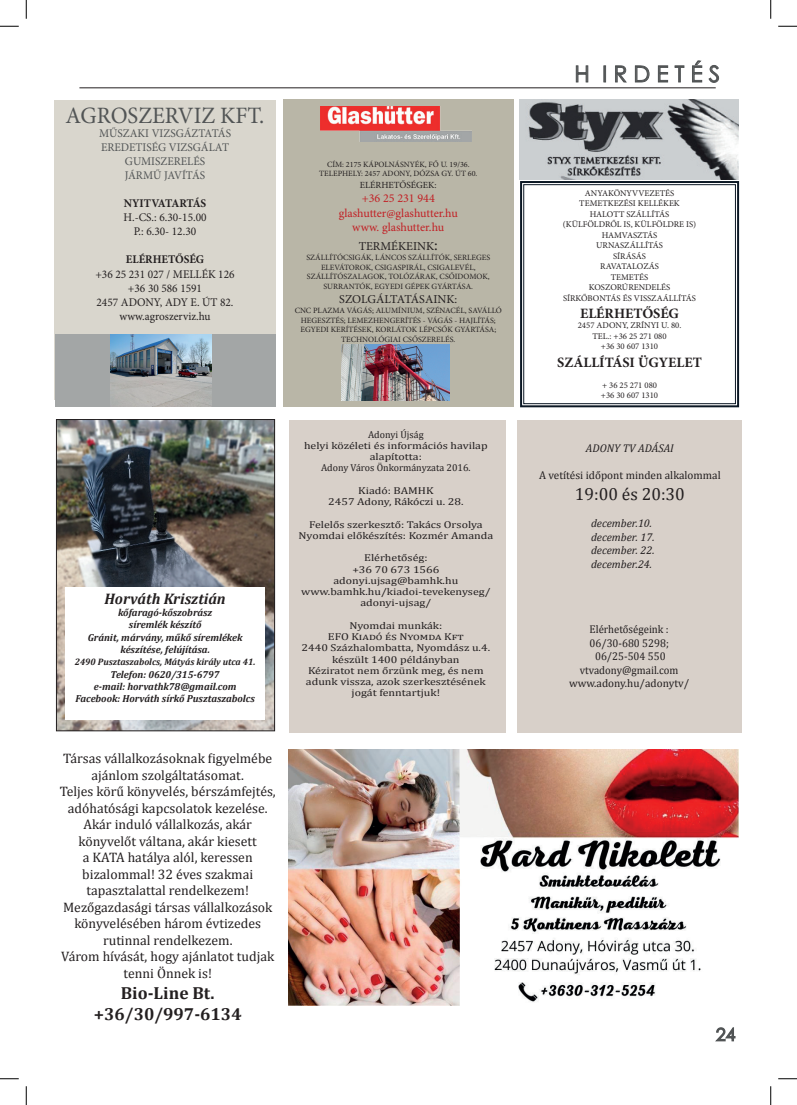
<style>
.page{position:relative;width:797px;height:1105px;background:#fff}
.page>*{position:absolute;margin:0;border:0;box-sizing:border-box;transform-origin:0 0}
.t1{font:23.5px "Minion Pro";color:#515455}
.t2{font:22.5px "Century Gothic";color:#515455}
.t3{font:700 17.5px/21px "Cambria";color:#231f20;text-align:center}
.t4{font:17.5px "Cambria";color:#231f20}
.t5{font:italic 700 15.38px "Cambria";color:#231f20}
.t6{font:700 14.25px "Minion Pro";color:#231f20}
.t7{font:13.75px/16.5px "Cambria";color:#231f20;text-align:center}
.t8{font:12px/14.5px "Minion Pro";letter-spacing:-.005em;color:#c22025;text-align:center}
.t9{font:12px "Minion Pro";color:#231f20}
.t10{font:11.75px/14.1px "Minion Pro";color:#231f20;text-align:center}
.t11{font:11.75px/14.1px "Minion Pro";color:#515455;text-align:center}
.t12{font:700 11.75px "Minion Pro";color:#231f20}
.t13{font:11.25px/13.5px "Cambria";color:#231f20;text-align:center;scale:.95 1}
.t14{font:italic 11.25px/13.5px "Cambria";color:#231f20}
.t15{font:11.25px "Cambria";color:#231f20}
.t16{font:italic 700 10.25px/12.2px "Cambria";color:#231f20;text-align:center}
.t17{font:10px/11.2px "Cambria";color:#231f20;text-align:center;scale:1.19 1}
.t18{font:10px/11.2px "Cambria";color:#231f20;text-align:center}
.t19{font:italic 700 9.38px "Cambria";color:#231f20}
.t20{font:9.38px "Minion Pro";color:#231f20}
.t21{font:8.75px/10.5px "Minion Pro";color:#231f20;text-align:center}
.t22{font:8px/9.6px "Minion Pro";color:#231f20;text-align:center}
.s1{font-size:16.12px}
</style>
<div class="page">
<svg style="left:715px;top:1027px;width:21px;height:15px"></svg>
<hr style="left:79px;top:88px;width:636px;height:1px;background:#231f20">
<div style="left:54px;top:100px;width:222px;height:300px;background:#d9d6cd"></div>
<div style="left:55px;top:334px;width:220px;height:73px;background:#a3a6a6"></div>
<img style="left:110px;top:334px;width:102px;height:72px">
<div style="left:283px;top:99px;width:230px;height:308px;background:#b9b6a7"></div>
<img style="left:320px;top:106px;width:152px;height:36px">
<img style="left:342px;top:345px;width:108px;height:55px">
<img style="left:519px;top:99px;width:219px;height:81px">
<svg style="left:520px;top:181px;width:220px;height:227px"></svg>
<div style="left:523px;top:184px;width:212px;height:220px;border:1px solid #0c1825"></div>
<svg style="left:575px;top:65px;width:13px;height:18px"></svg>
<svg style="left:604px;top:66px;width:1px;height:16px"></svg>
<svg style="left:615px;top:65px;width:11px;height:18px"></svg>
<svg style="left:634px;top:65px;width:15px;height:18px"></svg>
<svg style="left:657px;top:65px;width:11px;height:18px"></svg>
<svg style="left:674px;top:65px;width:10px;height:18px"></svg>
<svg style="left:692px;top:61px;width:10px;height:22px"></svg>
<svg style="left:708px;top:65px;width:11px;height:18px"></svg>
<div style="left:289px;top:420px;width:216px;height:313px;background:#d8d0c9"></div>
<div style="left:517px;top:420px;width:224px;height:313px;background:#d8d0c9"></div>
<img style="left:58px;top:421px;width:215px;height:308px">
<div style="left:56px;top:419px;width:219px;height:312px;border:1px solid #231f20"></div>
<div style="left:65px;top:587px;width:200px;height:133px;background:#fff"></div>
<img style="left:288px;top:749px;width:450px;height:257px">
<svg style="left:0;top:25px;width:19px;height:2px"></svg>
<svg style="left:778px;top:25px;width:19px;height:2px"></svg>
<svg style="left:0;top:1078px;width:19px;height:1px"></svg>
<svg style="left:778px;top:1078px;width:19px;height:1px"></svg>
<svg style="left:25px;top:0;width:2px;height:19px"></svg>
<svg style="left:25px;top:1086px;width:2px;height:19px"></svg>
<svg style="left:770px;top:0;width:1px;height:19px"></svg>
<svg style="left:770px;top:1086px;width:1px;height:19px"></svg>
<h1 class="t1" style="left:66px;top:100px;width:200px">AGROSZERVIZ KFT.</h1>
<p class="t11" style="left:99px;top:126px;width:133px">MŰSZAKI VIZSGÁZTATÁS<br>EREDETISÉG VIZSGÁLAT<br>GUMISZERELÉS<br>JÁRMŰ JAVÍTÁS</p>
<p class="t12" style="left:124px;top:195px;width:84px">NYITVATARTÁS</p>
<p class="t10" style="left:123px;top:210px;width:85px">H.-CS.: 6.30-15.00<br>P.: 6.30- 12.30</p>
<p class="t12" style="left:126px;top:251px;width:80px">ELÉRHETŐSÉG</p>
<p class="t10" style="left:95px;top:267px;width:141px">+36 25 231 027 / MELLÉK 126 +36 30 586 1591<br>2457 ADONY, ADY E. ÚT 82. www.agroszerviz.hu</p>
<p class="t22" style="left:319px;top:159px;width:160px">CÍM: 2175 KÁPOLNÁSNYÉK, FŐ U. 19/36.<br>TELEPHELY: 2457 ADONY, DÓZSA GY. ÚT 60.</p>
<p class="t20" style="left:360px;top:178px;width:78px">ELÉRHETŐSÉGEK:</p>
<p class="t8" style="left:339px;top:191px;width:121px">+36 25 231 944 glashutter@glashutter.hu www. glashutter.hu</p>
<p class="t9" style="left:359px;top:238px;width:81px">TERMÉKEINK<span class="s1">:</span></p>
<p class="t22" style="left:306px;top:253px;width:185px">SZÁLLÍTÓCSIGÁK, LÁNCOS SZÁLLÍTÓK, SERLEGES ELEVÁTOROK, CSIGASPIRÁL, CSIGALEVÉL, SZÁLLÍTÓSZALAGOK, TOLÓZÁRAK, CSŐIDOMOK, SURRANTÓK, EGYEDI GÉPEK GYÁRTÁSA.</p>
<p class="t9" style="left:339px;top:292px;width:119px">SZOLGÁLTATÁSAINK:</p>
<p class="t22" style="left:295px;top:306px;width:209px">CNC PLAZMA VÁGÁS; ALUMÍNIUM, SZÉNACÉL, SAVÁLLÓ HEGESZTÉS; LEMEZHENGERÍTÉS - VÁGÁS - HAJLÍTÁS; EGYEDI KERÍTÉSEK, KORLÁTOK LÉPCSŐK GYÁRTÁSA; TECHNOLÓGIAI CSŐSZERELÉS.</p>
<p class="t5" style="left:105px;top:588px;width:123px">Horváth Krisztián</p>
<p class="t16" style="left:88px;top:606px;width:156px">kőfaragó-kőszobrász<br>síremlék készítő<br>Gránit, márvány, műkő síremlékek készítése, felújítása.</p>
<p class="t19" style="left:75px;top:655px;width:182px">2490 Pusztaszabolcs, Mátyás király utca 41.</p>
<p class="t16" style="left:75px;top:668px;width:181px">Telefon: 0620/315-6797<br>e-mail: horvathk78@gmail.com<br>Facebook: Horváth sírkő Pusztaszabolcs</p>
<p class="t7" style="left:60px;top:750px;width:217px">Társas vállalkozásoknak figyelmébe ajánlom szolgáltatásomat.<br>Teljes körű könyvelés, bérszámfejtés, adóhatósági kapcsolatok kezelése.<br>Akár induló vállalkozás, akár könyvelőt váltana, akár kiesett<br>a KATA hatálya alól, keressen bizalommal! 32 éves szakmai tapasztalattal rendelkezem!<br>Mezőgazdasági társas vállalkozások könyvelésében három évtizedes rutinnal rendelkezem.<br>Várom hívását, hogy ajánlatot tudjak tenni Önnek is!</p>
<p class="t3" style="left:94px;top:982px;width:149px">Bio-Line Bt. +36/30/997-6134</p>
<p class="t18" style="left:304px;top:428px;width:185px">Adonyi Újság<br>helyi közéleti és információs havilap alapította:<br>Adony Város Önkormányzata 2016.</p>
<p class="t17" style="left:328px;top:485px;width:115px">Kiadó: BAMHK<br>2457 Adony, Rákóczi u. 28.</p>
<p class="t17" style="left:298px;top:518px;width:165px">Felelős szerkesztő: Takács Orsolya<br>Nyomdai előkészítés: Kozmér Amanda</p>
<p class="t17" style="left:301px;top:552px;width:161px">Elérhetőség:<br>+36 70 673 1566 adonyi.ujsag@bamhk.hu www.bamhk.hu/kiadoi-tevekenyseg/ adonyi-ujsag/</p>
<p class="t17" style="left:301px;top:620px;width:160px">Nyomdai munkák:<br>EFO Kiadó és Nyomda Kft<br>2440 Százhalombatta, Nyomdász u.4. készült 1400 példányban<br>Kéziratot nem őrzünk meg, és nem adunk vissza, azok szerkesztésének jogát fenntartjuk!</p>
<h2 class="t2" style="left:574px;top:58px;width:147px">H I R D E T É S</h2>
<p class="t21" style="left:563px;top:188px;width:135px">ANYAKÖNYVVEZETÉS<br>TEMETKEZÉSI KELLÉKEK<br>HALOTT SZÁLLÍTÁS (KÜLFÖLDRŐL IS, KÜLFÖLDRE IS)<br>HAMVASZTÁS<br>URNASZÁLLÍTÁS<br>SÍRÁSÁS<br>RAVATALOZÁS<br>TEMETÉS<br>KOSZORÚRENDELÉS<br>SÍRKŐBONTÁS ÉS VISSZAÁLLÍTÁS</p>
<p class="t6" style="left:580px;top:303px;width:100px">ELÉRHETŐSÉG</p>
<p class="t21" style="left:577px;top:320px;width:105px">2457 ADONY, ZRÍNYI U. 80.<br>TEL.: +36 25 271 080<br>+36 30 607 1310</p>
<p class="t6" style="left:557px;top:352px;width:146px">SZÁLLÍTÁSI ÜGYELET</p>
<p class="t21" style="left:601px;top:379px;width:59px;text-align:left">+ 36 25 271 080 +36 30 607 1310</p>
<p class="t14" style="left:586px;top:441px;width:89px">ADONY TV ADÁSAI</p>
<p class="t15" style="left:539px;top:469px;width:183px">A vetítési időpont minden alkalommal</p>
<p class="t4" style="left:575px;top:484px;width:112px">19:00 és 20:30</p>
<p class="t14" style="left:591px;top:516px;width:65px">december.10. december. 17. december. 22. december.24.</p>
<p class="t13" style="left:569px;top:623px;width:128px">Elérhetőségeink :<br>06/30-680 5298;<br>06/25-504 550 vtvadony@gmail.com www.adony.hu/adonytv/</p>
</div>
